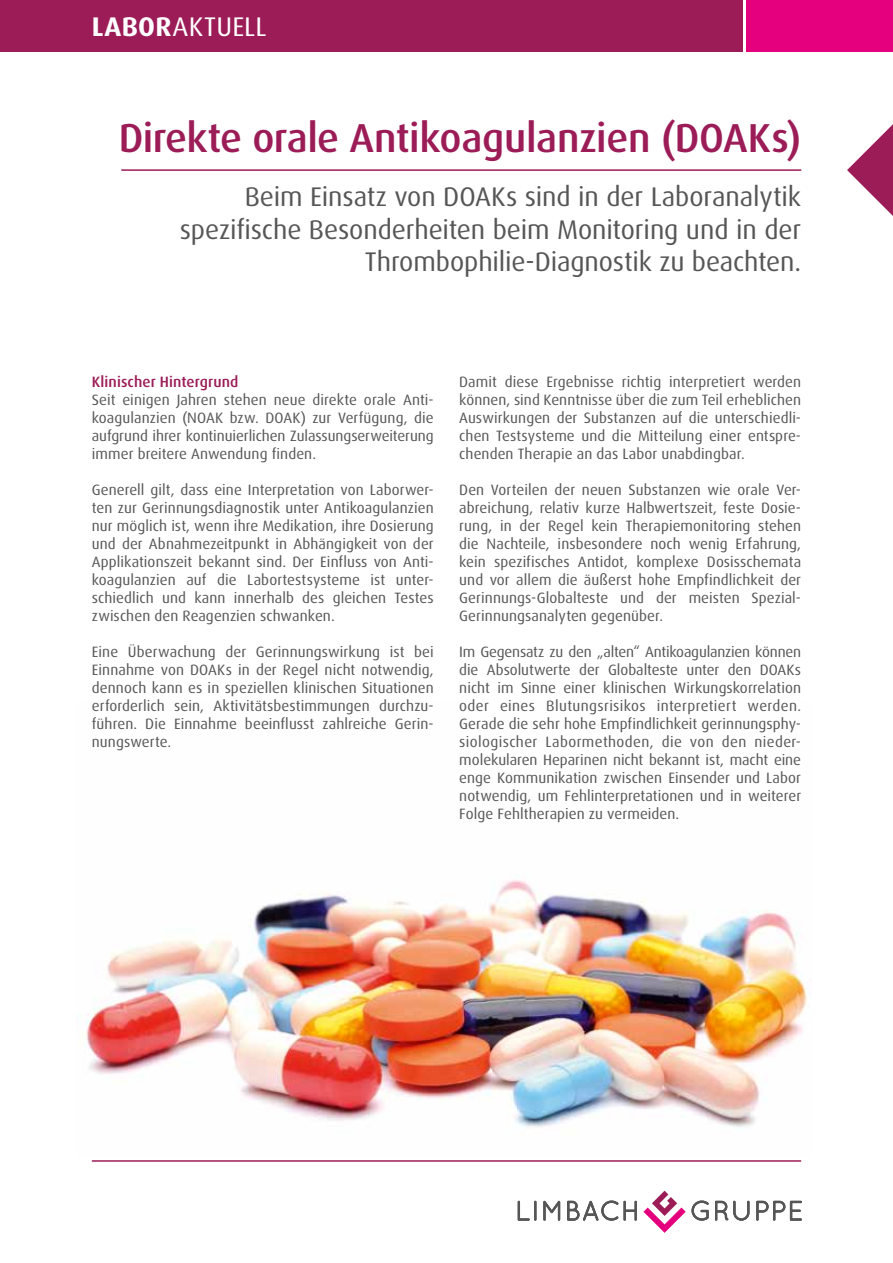
<style>
.page{position:relative;width:893px;height:1263px;background:#fff}
.page>*{position:absolute;margin:0;border:0;box-sizing:border-box;transform-origin:0 0}
.t1{font:500 40.5px "Dax Pro";letter-spacing:-.01em;color:#9b1c57}
.t2{font:27px/32.4px "Dax Pro";letter-spacing:-.005em;color:#565656;text-align:right}
.t3{font:27px "Dax Pro";letter-spacing:.01em;color:#fff}
.t4{font:15px/18px "Dax Pro";letter-spacing:.005em;color:#565656;text-align:justify}
.t5{font:500 15px "Dax Pro";letter-spacing:.005em;color:#9b1c57}
.s1{font-weight:700}
</style>
<div class="page">
<hr style="left:92px;top:1160px;width:709px;height:2px;background:#9b1c57">
<img style="left:86px;top:880px;width:725px;height:247px">
<div style="left:0;top:0;width:742px;height:51px;background:#9b1c57"></div>
<div style="left:746px;top:0;width:147px;height:51px;background:#e5007d"></div>
<svg style="left:847px;top:124px;width:46px;height:92px"></svg>
<hr style="left:121px;top:169px;width:680px;height:2px;background:#9b1c57">
<svg style="left:518px;top:1201px;width:119px;height:19px"></svg>
<svg style="left:692px;top:1201px;width:110px;height:19px"></svg>
<svg style="left:643px;top:1191px;width:43px;height:42px"></svg>
<h2 class="t3" style="left:92px;top:9px;width:176px"><span class="s1">LABOR</span>AKTUELL</h2>
<h1 class="t1" style="left:119px;top:112px;width:684px">Direkte orale Antikoagulanzien (DOAKs)</h1>
<h2 class="t2" style="left:180px;top:181px;width:623px">Beim Einsatz von DOAKs sind in der Laboranalytik spezifische Besonderheiten beim Monitoring und in der<br>Thrombophilie-Diagnostik zu beachten.</h2>
<p class="t5" style="left:92px;top:372px;width:148px">Klinischer Hintergrund</p>
<p class="t4" style="left:92px;top:391px;width:343px">Seit einigen Jahren stehen neue direkte orale Anti&shy;koagulanzien (NOAK bzw. DOAK) zur Verfügung, die aufgrund ihrer kontinuierlichen Zulassungserweiterung immer breitere Anwendung finden.</p>
<p class="t4" style="left:92px;top:481px;width:343px">Generell gilt, dass eine Interpretation von Laborwer&shy;ten zur Gerinnungsdiagnostik unter Antikoagulanzien nur möglich ist, wenn ihre Medikation, ihre Dosierung und der Abnahmezeitpunkt in Abhängigkeit von der Applikationszeit bekannt sind. Der Einfluss von Anti&shy;koagulanzien auf die Labortestsysteme ist unter&shy;schiedlich und kann innerhalb des gleichen Testes zwischen den Reagenzien schwanken.</p>
<p class="t4" style="left:92px;top:643px;width:343px">Eine Überwachung der Gerinnungswirkung ist bei Einnahme von DOAKs in der Regel nicht notwendig, dennoch kann es in speziellen klinischen Situationen erforderlich sein, Aktivitätsbestimmungen durchzu&shy;führen. Die Einnahme beeinflusst zahlreiche Gerin&shy;nungswerte.</p>
<p class="t4" style="left:459px;top:373px;width:343px">Damit diese Ergebnisse richtig interpretiert werden können, sind Kenntnisse über die zum Teil erheblichen Auswirkungen der Substanzen auf die unterschiedli&shy;chen Testsysteme und die Mitteilung einer entspre&shy;chenden Therapie an das Labor unabdingbar.</p>
<p class="t4" style="left:459px;top:481px;width:343px">Den Vorteilen der neuen Substanzen wie orale Ver&shy;abreichung, relativ kurze Halbwertszeit, feste Dosie&shy;rung, in der Regel kein Therapiemonitoring stehen die Nachteile, insbesondere noch wenig Erfahrung, kein spezifisches Antidot, komplexe Dosisschemata und vor allem die äußerst hohe Empfindlichkeit der Gerinnungs-Globalteste und der meisten Spezial-Gerinnungsanalyten gegenüber.</p>
<p class="t4" style="left:459px;top:643px;width:343px">Im Gegensatz zu den „alten“ Antikoagulanzien können die Absolutwerte der Globalteste unter den DOAKs nicht im Sinne einer klinischen Wirkungskorrelation oder eines Blutungsrisikos interpretiert werden.<br>Gerade die sehr hohe Empfindlichkeit gerinnungsphy&shy;siologischer Labormethoden, die von den nieder&shy;molekularen Heparinen nicht bekannt ist, macht eine enge Kommunikation zwischen Einsender und Labor notwendig, um Fehlinterpretationen und in weiterer Folge Fehltherapien zu vermeiden.</p>
</div>
